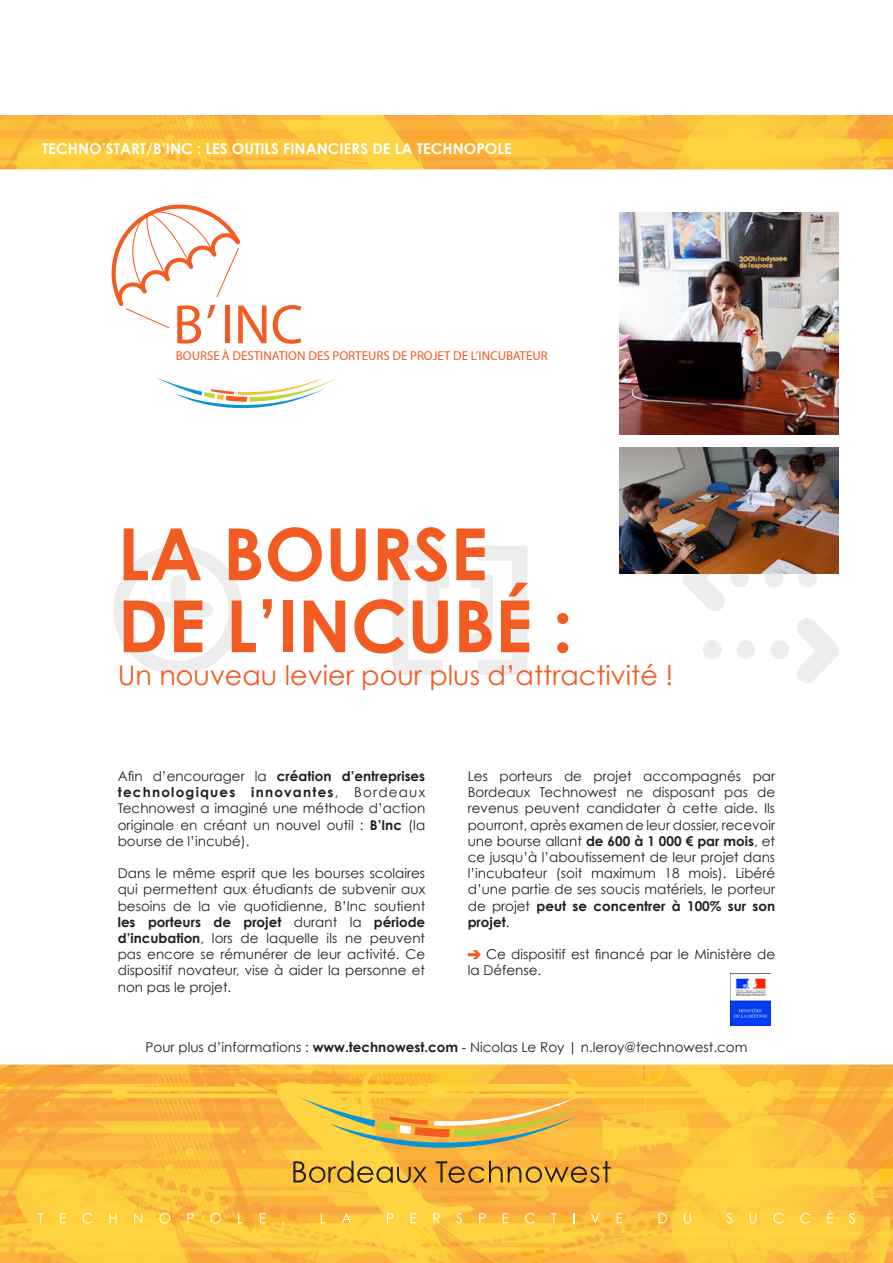
<style>
.page{position:relative;width:893px;height:1263px;background:#fff}
.page>*{position:absolute;margin:0;border:0;box-sizing:border-box;transform-origin:0 0}
.t1{font:700 72px/72px "Century Gothic";color:#f25b21}
.t2{font:55.8px "ITC Avant Garde Std";color:#f25b21}
.t3{font:27px "Century Gothic";color:#f25b21}
.t4{font:700 15px "Century Gothic";color:#fff}
.t5{font:13.5px/16.2px "Century Gothic";color:#231f20;text-align:justify}
.t6{font:12.9px "ITC Avant Garde Std";color:#f25b21}
.s1{font-weight:200;font-stretch:condensed}
.s2{font-weight:700}
</style>
<div class="page">
<img style="left:0;top:116px;width:892px;height:1147px">
<svg style="left:682px;top:574px;width:44px;height:38px"></svg>
<svg style="left:796px;top:617px;width:43px;height:67px"></svg>
<div style="left:730px;top:568px;width:19px;height:19px;background:#ededee;border-radius:50%"></div>
<div style="left:764px;top:568px;width:19px;height:19px;background:#ededee;border-radius:50%"></div>
<div style="left:798px;top:568px;width:19px;height:19px;background:#ededee;border-radius:50%"></div>
<div style="left:703px;top:640px;width:18px;height:19px;background:#ededee;border-radius:50%"></div>
<div style="left:737px;top:640px;width:18px;height:19px;background:#ededee;border-radius:50%"></div>
<div style="left:770px;top:640px;width:19px;height:19px;background:#ededee;border-radius:50%"></div>
<svg style="left:113px;top:545px;width:130px;height:130px"></svg>
<svg style="left:393px;top:545px;width:56px;height:130px"></svg>
<svg style="left:471px;top:545px;width:56px;height:130px"></svg>
<svg style="left:154px;top:375px;width:189px;height:47px"></svg>
<svg style="left:104px;top:194px;width:140px;height:135px"></svg>
<svg style="left:468px;top:950px;width:13px;height:9px"></svg>
<img style="left:619px;top:213px;width:220px;height:221px">
<img style="left:619px;top:448px;width:220px;height:126px">
<img style="left:731px;top:974px;width:40px;height:51px">
<svg style="left:293px;top:1092px;width:318px;height:91px;background:#e4b444"></svg>
<svg style="left:38px;top:1213px;width:6px;height:10px"></svg>
<svg style="left:60px;top:1213px;width:6px;height:10px"></svg>
<svg style="left:82px;top:1213px;width:10px;height:10px"></svg>
<svg style="left:109px;top:1213px;width:8px;height:10px"></svg>
<svg style="left:134px;top:1213px;width:8px;height:10px"></svg>
<svg style="left:159px;top:1213px;width:11px;height:10px"></svg>
<svg style="left:187px;top:1213px;width:7px;height:10px"></svg>
<svg style="left:210px;top:1213px;width:11px;height:10px"></svg>
<svg style="left:238px;top:1213px;width:5px;height:10px"></svg>
<svg style="left:260px;top:1213px;width:6px;height:10px"></svg>
<svg style="left:321px;top:1213px;width:5px;height:10px"></svg>
<svg style="left:342px;top:1213px;width:9px;height:10px"></svg>
<svg style="left:387px;top:1213px;width:6px;height:10px"></svg>
<svg style="left:411px;top:1213px;width:5px;height:10px"></svg>
<svg style="left:433px;top:1213px;width:7px;height:10px"></svg>
<svg style="left:456px;top:1213px;width:6px;height:10px"></svg>
<svg style="left:479px;top:1213px;width:6px;height:10px"></svg>
<svg style="left:503px;top:1213px;width:5px;height:10px"></svg>
<svg style="left:525px;top:1213px;width:10px;height:10px"></svg>
<svg style="left:551px;top:1213px;width:6px;height:10px"></svg>
<svg style="left:591px;top:1213px;width:9px;height:10px"></svg>
<svg style="left:617px;top:1213px;width:5px;height:10px"></svg>
<svg style="left:658px;top:1213px;width:9px;height:10px"></svg>
<svg style="left:684px;top:1213px;width:7px;height:10px"></svg>
<svg style="left:726px;top:1213px;width:6px;height:10px"></svg>
<svg style="left:750px;top:1213px;width:6px;height:10px"></svg>
<svg style="left:774px;top:1213px;width:9px;height:10px"></svg>
<svg style="left:800px;top:1213px;width:10px;height:10px"></svg>
<svg style="left:827px;top:1210px;width:6px;height:13px"></svg>
<svg style="left:849px;top:1213px;width:6px;height:10px"></svg>
<p class="t4" style="left:42px;top:139px;width:471px">TECHNO’START/B’INC : LES OUTILS FINANCIERS DE LA TECHNOPOLE</p>
<h2 class="t2" style="left:173px;top:294px;width:132px">B<span class="s1">’</span>INC</h2>
<p class="t6" style="left:176px;top:348px;width:373px">BOURSE À DESTINATION DES PORTEURS DE PROJET DE L’INCUBATEUR</p>
<h1 class="t1" style="left:118px;top:516px;width:457px">LA BOURSE<br>DE L’INCUBÉ :</h1>
<h3 class="t3" style="left:118px;top:657px;width:557px">Un nouveau levier pour plus d’attractivité !</h3>
<p class="t5" style="left:118px;top:768px;width:309px">Afin d’encourager la <span class="s2">création d’entreprises technologiques innovantes</span>, Bordeaux Technowest a imaginé une méthode d’action originale en créant un nouvel outil : <span class="s2">B’Inc</span> (la bourse de l’incubé).</p>
<p class="t5" style="left:118px;top:865px;width:309px">Dans le même esprit que les bourses scolaires qui permettent aux étudiants de subvenir aux besoins de la vie quotidienne, B’Inc soutient <span class="s2">les porteurs de projet</span> durant la <span class="s2">période d’incubation</span>, lors de laquelle ils ne peuvent pas encore se rémunérer de leur activité. Ce dispositif novateur, vise à aider la personne et non pas le projet.</p>
<p class="t5" style="left:468px;top:768px;width:309px">Les porteurs de projet accompagnés par Bordeaux Technowest ne disposant pas de revenus peuvent candidater à cette aide. Ils pourront, après examen de leur dossier, recevoir une bourse allant <span class="s2">de 600 à 1 000 € par mois</span>, et ce jusqu’à l’aboutissement de leur projet dans l’incubateur (soit maximum 18 mois). Libéré d’une partie de ses soucis matériels, le porteur de projet <span class="s2">peut se concentrer à 100% sur son projet</span>.</p>
<p class="t5" style="left:468px;top:946px;width:309px;text-indent:18px">Ce dispositif est financé par le Ministère de la Défense.</p>
<p class="t5" style="left:146px;top:1038px;width:603px">Pour plus d’informations : <span class="s2">www.technowest.com</span> - Nicolas Le Roy | n.leroy@technowest.com</p>
</div>
